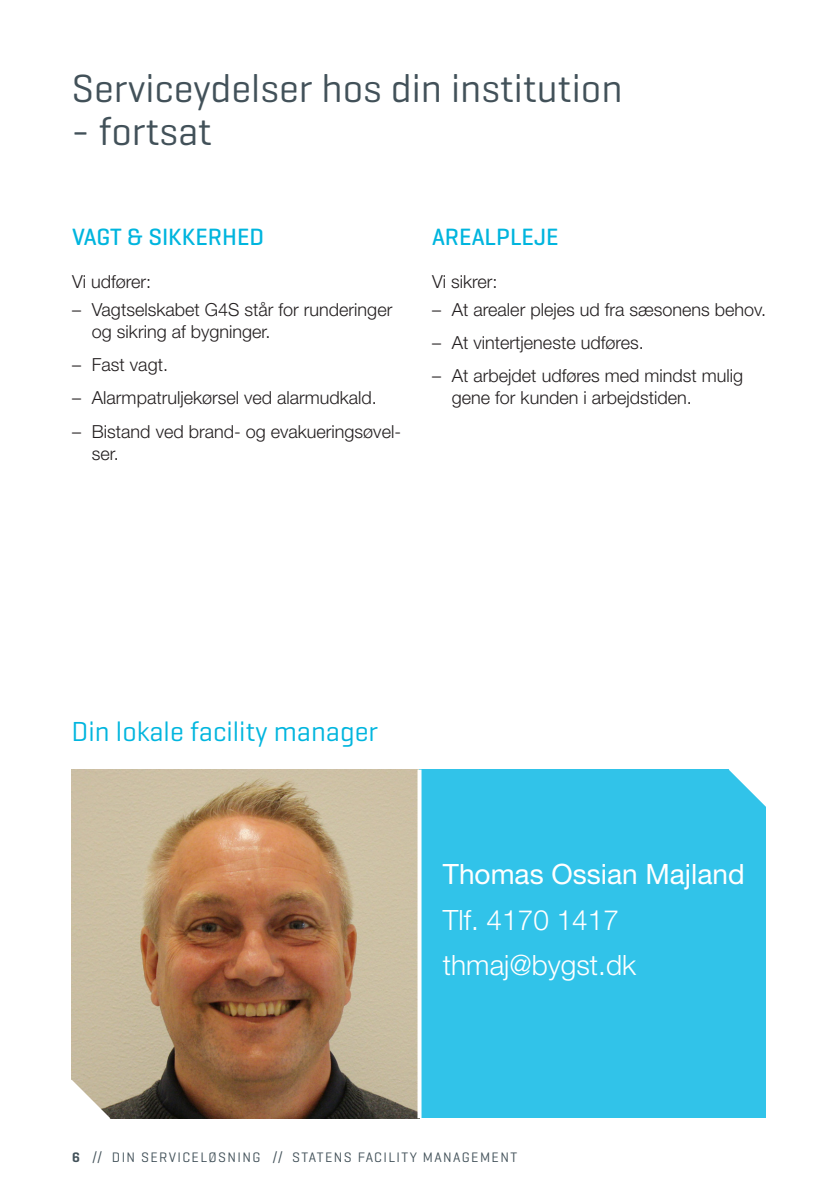
<style>
.page{position:relative;width:840px;height:1191px;background:#fff}
.page>*{position:absolute;margin:0;border:0;box-sizing:border-box;transform-origin:0 0}
._00_Forside_overskrift{font:40px "Geogrotesque";color:#425159}
._02_Underrubrik_1_blå{font:300 28px "Helvetica Neue LT Std";color:#fff}
._02_Underrubrik_1_blå-2{font:28px "Geogrotesque";color:#00b5de}
._02_Underrubrik_1_blå-3{font:28px "Helvetica Neue LT Std";color:#fff}
._02_Mellemrubrik_1_blå{font:500 24px "Geogrotesque";color:#00b5de}
._03_Brød{font:300 18px/22px "Helvetica Neue LT Std";color:#231f20}
.t1{font:14px "Geogrotesque";letter-spacing:.1em;color:#425159}
.s1{font-weight:600}
</style>
<div class="page">
<img style="left:72px;top:769px;width:345px;height:349px">
<div style="left:419px;top:769px;width:347px;height:349px;background:#31c3e9"></div>
<svg style="left:728px;top:769px;width:38px;height:38px"></svg>
<svg style="left:71px;top:1079px;width:39px;height:40px"></svg>
<svg style="left:417px;top:769px;width:4px;height:349px"></svg>
<p class="_00_Forside_overskrift" style="left:72px;top:63px;width:552px">Serviceydelser hos din institution</p>
<p class="_00_Forside_overskrift" style="left:72px;top:107px;width:142px">- fortsat</p>
<p class="_02_Mellemrubrik_1_blå" style="left:72px;top:222px;width:193px">VAGT &amp; SIKKERHED</p>
<p class="_03_Brød" style="left:72px;top:270px;width:81px">Vi udfører:</p>
<p class="_03_Brød" style="left:92px;top:298px;width:302px;text-indent:-20px">– Vagtselskabet G4S står for runderinger og sikring af bygninger.</p>
<p class="_03_Brød" style="left:72px;top:353px;width:97px">– Fast vagt.</p>
<p class="_03_Brød" style="left:72px;top:387px;width:306px">– Alarmpatruljekørsel ved alarmudkald.</p>
<p class="_03_Brød" style="left:92px;top:420px;width:310px;text-indent:-20px">– Bistand ved brand- og evakueringsøvel&shy;ser.</p>
<p class="_02_Mellemrubrik_1_blå" style="left:432px;top:222px;width:128px">AREALPLEJE</p>
<p class="_03_Brød" style="left:432px;top:270px;width:67px">Vi sikrer:</p>
<p class="_03_Brød" style="left:432px;top:298px;width:335px">– At arealer plejes ud fra sæsonens behov.</p>
<p class="_03_Brød" style="left:432px;top:331px;width:213px">– At vintertjeneste udføres.</p>
<p class="_03_Brød" style="left:451px;top:365px;width:293px;text-indent:-20px">– At arbejdet udføres med mindst mulig gene for kunden i arbejdstiden.</p>
<p class="_02_Underrubrik_1_blå-2" style="left:72px;top:714px;width:308px">Din lokale facility manager</p>
<p class="_02_Underrubrik_1_blå-3" style="left:442px;top:857px;width:303px">Thomas Ossian Majland</p>
<p class="_02_Underrubrik_1_blå" style="left:442px;top:902px;width:177px">Tlf. 4170 1417</p>
<p class="_02_Underrubrik_1_blå" style="left:442px;top:948px;width:194px">thmaj@bygst.dk</p>
<p class="t1" style="left:72px;top:1148px;width:446px"><span class="s1">6</span> // DIN SERVICELØSNING // STATENS FACILITY MANAGEMENT</p>
</div>
